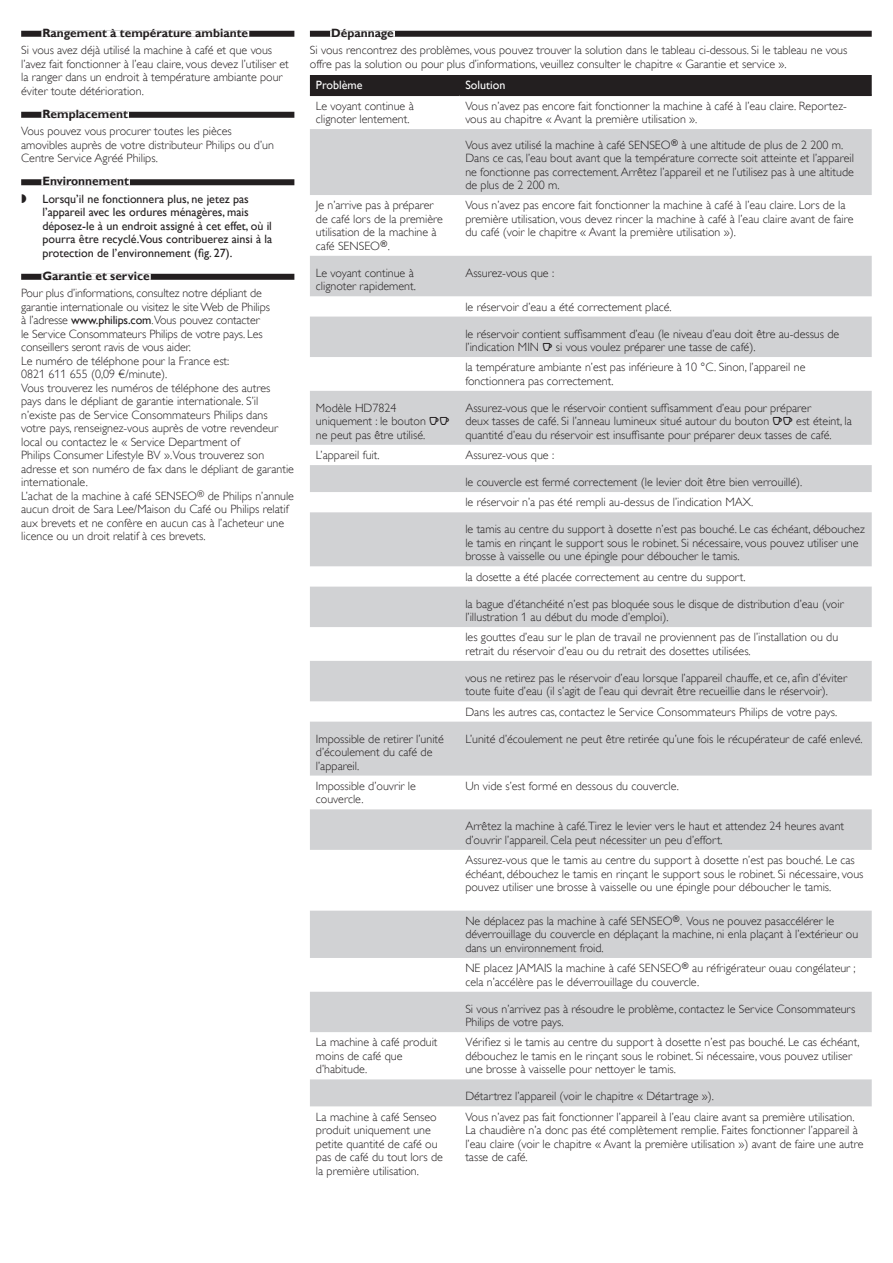
<style>
.page{position:relative;width:893px;height:1263px;background:#fff}
.page>*{position:absolute;margin:0;border:0;box-sizing:border-box;transform-origin:0 0}
.t1{font:12px/13.5px "Gill Sans Alt One WGL Light";color:#231f20}
.t2{font:12px/13.5px "Gill Sans Alt One WGL";color:#231f20}
.t3{font:700 12px "Gill Sans Alt One WGL";color:#231f20}
.t4{font:12px "Gill Sans Alt One WGL";color:#fff}
.t5{font:12px "Philips Ll Font Plain";color:#231f20}
.s1{font-family:"Gill Sans Alt One WGL"}
.s2{font-family:"Philipslll Font"}
</style>
<div class="page">
<div style="left:21px;top:31px;width:273px;height:6px;background:#231f20"></div>
<div style="left:41px;top:31px;width:208px;height:6px;background:#fff"></div>
<div style="left:21px;top:112px;width:273px;height:6px;background:#231f20"></div>
<div style="left:41px;top:112px;width:88px;height:6px;background:#fff"></div>
<div style="left:21px;top:179px;width:273px;height:6px;background:#231f20"></div>
<div style="left:41px;top:179px;width:89px;height:6px;background:#fff"></div>
<div style="left:21px;top:274px;width:273px;height:6px;background:#231f20"></div>
<div style="left:41px;top:274px;width:110px;height:6px;background:#fff"></div>
<div style="left:310px;top:31px;width:562px;height:6px;background:#231f20"></div>
<div style="left:330px;top:31px;width:65px;height:6px;background:#fff"></div>
<div style="left:310px;top:75px;width:562px;height:20px;background:#231f20"></div>
<svg style="left:310px;top:129px;width:562px;height:977px;fill:#d1d2d4"></svg>
<hr style="left:310px;top:95px;width:149px;height:1px;background:#231f20">
<hr style="left:459px;top:95px;width:413px;height:1px;background:#231f20">
<p class="t3" style="left:42px;top:24px;width:207px">Rangement à température ambiante</p>
<p class="t1" style="left:21px;top:43px;width:269px">Si vous avez déjà utilisé la machine à café et que vous l’avez fait fonctionner à l’eau claire, vous devez l’utiliser et la ranger dans un endroit à température ambiante pour éviter toute détérioration.</p>
<p class="t3" style="left:42px;top:106px;width:87px">Remplacement</p>
<p class="t1" style="left:21px;top:124px;width:254px">Vous pouvez vous procurer toutes les pièces amovibles auprès de votre distributeur Philips ou d’un<br>Centre Service Agréé Philips.</p>
<p class="t3" style="left:42px;top:173px;width:88px">Environnement</p>
<p class="t2" style="left:42px;top:192px;width:231px">Lorsqu’il ne fonctionnera plus, ne jetez pas l’appareil avec les ordures ménagères, mais déposez-le à un endroit assigné à cet effet, où il pourra être recyclé.Vous contribuerez ainsi à la protection de l’environnement (fig. 27).</p>
<p class="t3" style="left:42px;top:267px;width:109px">Garantie et service</p>
<p class="t1" style="left:21px;top:286px;width:274px">Pour plus d’informations, consultez notre dépliant de garantie internationale ou visitez le site Web de Philips<br>à l’adresse <span class="s1">www.philips.com</span>.Vous pouvez contacter<br>le Service Consommateurs Philips de votre pays. Les conseillers seront ravis de vous aider.<br>Le numéro de téléphone pour la France est:<br>0821 611 655 (0,09 €/minute).<br>Vous trouverez les numéros de téléphone des autres<br>pays dans le dépliant de garantie internationale. S’il n’existe pas de Service Consommateurs Philips dans votre pays, renseignez-vous auprès de votre revendeur local ou contactez le « Service Department of<br>Philips Consumer Lifestyle BV ».Vous trouverez son adresse et son numéro de fax dans le dépliant de garantie internationale.<br>L’achat de la machine à café SENSEO<sup>®</sup> de Philips n’annule aucun droit de Sara Lee/Maison du Café ou Philips relatif aux brevets et ne confère en aucun cas à l’acheteur une licence ou un droit relatif à ces brevets.</p>
<p class="t5" style="left:21px;top:191px;width:7px">,</p>
<p class="t3" style="left:331px;top:24px;width:64px">Dépannage</p>
<p class="t1" style="left:310px;top:43px;width:539px">Si vous rencontrez des problèmes, vous pouvez trouver la solution dans le tableau ci-dessous. Si le tableau ne vous offre pas la solution ou pour plus d’informations, veuillez consulter le chapitre « Garantie et service ».</p>
<p class="t4" style="left:316px;top:76px;width:48px">Problème</p>
<p class="t4" style="left:465px;top:76px;width:41px">Solution</p>
<p class="t1" style="left:316px;top:99px;width:99px">Le voyant continue à clignoter lentement.</p>
<p class="t1" style="left:465px;top:99px;width:383px">Vous n’avez pas encore fait fonctionner la machine à café à l’eau claire. Reportez&shy;vous au chapitre « Avant la première utilisation ».</p>
<p class="t1" style="left:465px;top:138px;width:390px">Vous avez utilisé la machine à café SENSEO<sup>\</sup> à une altitude de plus de 2 200 m.<br>Dans ce cas, l’eau bout avant que la température correcte soit atteinte et l’appareil ne fonctionne pas correctement. Arrêtez l’appareil et ne l’utilisez pas à une altitude de plus de 2 200 m.</p>
<p class="t1" style="left:316px;top:199px;width:128px">Je n’arrive pas à préparer de café lors de la première utilisation de la machine à café SENSEO<sup>\</sup>.</p>
<p class="t1" style="left:465px;top:199px;width:390px">Vous n’avez pas encore fait fonctionner la machine à café à l’eau claire. Lors de la première utilisation, vous devez rincer la machine à café à l’eau claire avant de faire du café (voir le chapitre « Avant la première utilisation »).</p>
<p class="t1" style="left:316px;top:266px;width:102px">Le voyant continue à clignoter rapidement.</p>
<p class="t1" style="left:465px;top:266px;width:90px">Assurez-vous que :</p>
<p class="t1" style="left:465px;top:300px;width:208px">le réservoir d’eau a été correctement placé.</p>
<p class="t1" style="left:465px;top:327px;width:375px">le réservoir contient suffisamment d’eau (le niveau d’eau doit être au-dessus de l’indication MIN <span class="s2">q</span> si vous voulez préparer une tasse de café).</p>
<p class="t1" style="left:465px;top:361px;width:342px">la température ambiante n’est pas inférieure à 10 °C. Sinon, l’appareil ne fonctionnera pas correctement.</p>
<p class="t1" style="left:316px;top:401px;width:135px">Modèle HD7824 uniquement : le bouton <span class="s2">qq </span>ne peut pas être utilisé.</p>
<p class="t1" style="left:465px;top:401px;width:388px">Assurez-vous que le réservoir contient suffisamment d’eau pour préparer<br>deux tasses de café. Si l’anneau lumineux situé autour du bouton <span class="s2">qq</span> est éteint, la quantité d’eau du réservoir est insuffisante pour préparer deux tasses de café.</p>
<p class="t1" style="left:316px;top:448px;width:65px">L’appareil fuit.</p>
<p class="t1" style="left:465px;top:448px;width:90px">Assurez-vous que :</p>
<p class="t1" style="left:465px;top:472px;width:338px;line-height:20.2px">le couvercle est fermé correctement (le levier doit être bien verrouillé). le réservoir n’a pas été rempli au-dessus de l’indication MAX.</p>
<p class="t1" style="left:465px;top:523px;width:401px">le tamis au centre du support à dosette n’est pas bouché. Le cas échéant, débouchez le tamis en rinçant le support sous le robinet. Si nécessaire, vous pouvez utiliser une brosse à vaisselle ou une épingle pour déboucher le tamis.</p>
<p class="t1" style="left:465px;top:570px;width:282px">la dosette a été placée correctement au centre du support.</p>
<p class="t1" style="left:465px;top:597px;width:380px">la bague d’étanchéité n’est pas bloquée sous le disque de distribution d’eau (voir l’illustration 1 au début du mode d’emploi).</p>
<p class="t1" style="left:465px;top:631px;width:374px">les gouttes d’eau sur le plan de travail ne proviennent pas de l’installation ou du retrait du réservoir d’eau ou du retrait des dosettes utilisées.</p>
<p class="t1" style="left:465px;top:671px;width:383px">vous ne retirez pas le réservoir d’eau lorsque l’appareil chauffe, et ce, afin d’éviter toute fuite d’eau (il s’agit de l’eau qui devrait être recueillie dans le réservoir).</p>
<p class="t1" style="left:465px;top:705px;width:373px">Dans les autres cas, contactez le Service Consommateurs Philips de votre pays.</p>
<p class="t1" style="left:316px;top:732px;width:130px">Impossible de retirer l’unité d’écoulement du café de l’appareil.</p>
<p class="t1" style="left:465px;top:732px;width:399px">L’unité d’écoulement ne peut être retirée qu’une fois le récupérateur de café enlevé.</p>
<p class="t1" style="left:316px;top:779px;width:102px">Impossible d’ouvrir le couvercle.</p>
<p class="t1" style="left:465px;top:779px;width:215px">Un vide s’est formé en dessous du couvercle.</p>
<p class="t1" style="left:465px;top:820px;width:380px">Arrêtez la machine à café.Tirez le levier vers le haut et attendez 24 heures avant d’ouvrir l’appareil. Cela peut nécessiter un peu d’effort.</p>
<p class="t1" style="left:465px;top:853px;width:400px">Assurez-vous que le tamis au centre du support à dosette n’est pas bouché. Le cas échéant, débouchez le tamis en rinçant le support sous le robinet. Si nécessaire, vous pouvez utiliser une brosse à vaisselle ou une épingle pour déboucher le tamis.</p>
<p class="t1" style="left:465px;top:914px;width:394px">Ne déplacez pas la machine à café SENSEO<sup>\</sup>. Vous ne pouvez pasaccélérer le déverrouillage du couvercle en déplaçant la machine, ni enla plaçant à l’extérieur ou dans un environnement froid.</p>
<p class="t1" style="left:465px;top:961px;width:392px">NE placez JAMAIS la machine à café SENSEO<sup>\</sup> au réfrigérateur ouau congélateur ; cela n’accélère pas le déverrouillage du couvercle.</p>
<p class="t1" style="left:465px;top:1002px;width:391px">Si vous n’arrivez pas à résoudre le problème, contactez le Service Consommateurs<br>Philips de votre pays.</p>
<p class="t1" style="left:316px;top:1036px;width:123px">La machine à café produit moins de café que d’habitude.</p>
<p class="t1" style="left:465px;top:1036px;width:396px">Vérifiez si le tamis au centre du support à dosette n’est pas bouché. Le cas échéant, débouchez le tamis en le rinçant sous le robinet. Si nécessaire, vous pouvez utiliser une brosse à vaisselle pour nettoyer le tamis.</p>
<p class="t1" style="left:465px;top:1090px;width:250px">Détartrez l’appareil (voir le chapitre « Détartrage »).</p>
<p class="t1" style="left:316px;top:1110px;width:129px">La machine à café Senseo produit uniquement une petite quantité de café ou pas de café du tout lors de la première utilisation.</p>
<p class="t1" style="left:465px;top:1110px;width:400px">Vous n’avez pas fait fonctionner l’appareil à l’eau claire avant sa première utilisation.<br>La chaudière n’a donc pas été complètement remplie. Faites fonctionner l’appareil à l’eau claire (voir le chapitre « Avant la première utilisation ») avant de faire une autre tasse de café.</p>
</div>
